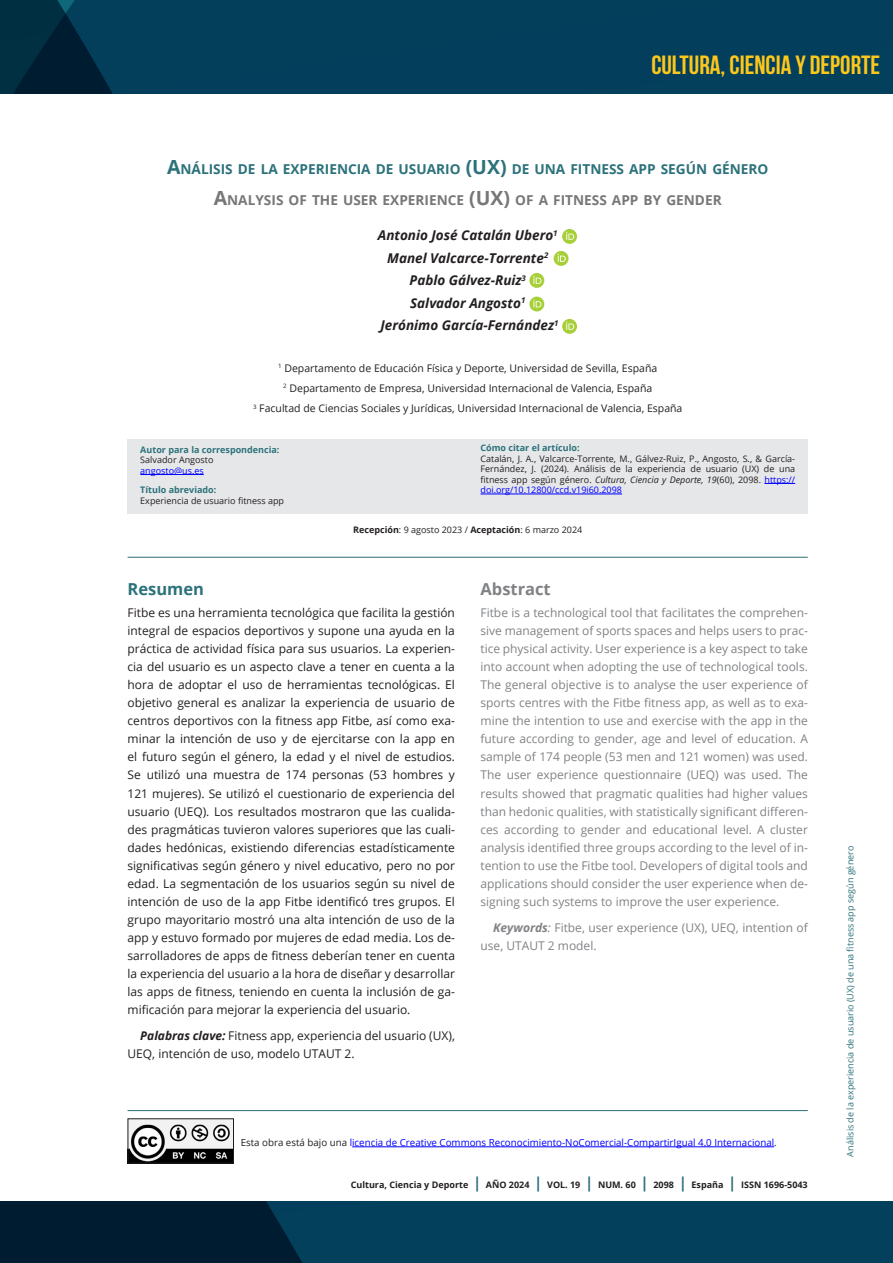
<style>
.page{position:relative;width:893px;height:1263px;background:#fff}
.page>*{position:absolute;margin:0;border:0;box-sizing:border-box;transform-origin:0 0}
.t1{font:700 26.25px "Bebas Neue";color:#fdc71b}
.Cuerpo_de_texto_P{font:700 16.5px "Open Sans";color:#808285}
.Cuerpo_de_texto_P-2{font:700 16.5px "Open Sans";color:#2c727a}
.TITULO_ARTICULO_gris{font:700 13.65px "Open Sans";color:#2c727a}
.TITULO_ARTICULO_gris-2{font:700 13.65px "Open Sans";color:#777}
.autores{font:italic 700 13.5px/22.5px "Open Sans";color:#231f20;text-align:center}
.Cuerpo_de_texto_P-3{font:12px/18px "Open Sans";color:#231f20;text-align:justify}
.Cuerpo_de_texto_P-4{font:12px/18px "Open Sans";color:#808285;text-align:justify}
.Filiacion{font:10.5px/20.2px "Open Sans";color:#231f20;text-align:center}
.Filiacion-2{font:9.75px "Open Sans";color:#00f}
.portada_regular{font:9px/10.5px "Open Sans";color:#231f20}
.maestras{font:700 9px "Open Sans";color:#231f20}
.maestras-2{font:9px "Open Sans";color:#2c727a}
.portada_regular-2{font:700 9px/10.5px "Open Sans";color:#2c727a}
.Filiacion-3{font:6.15px "Open Sans";color:#231f20}
.s1{font-size:19.5px}
.s2{font-weight:400;color:#231f20}
.s3{font-weight:400;color:#00f}
.s4{font-weight:700;color:#2c727a}
.s5{font-weight:700}
.s6{font-style:italic}
.s7{color:#00f}
.s8{font-weight:700;font-style:italic}
.s9{color:#231f20}
.s10{font-size:15px;color:#2c727a}
</style>
<div class="page">
<svg style="left:0;top:1201px;width:893px;height:62px;background:#02344e"></svg>
<div style="left:128px;top:439px;width:680px;height:74px;background:#e6e7e9"></div>
<hr style="left:140px;top:474px;width:64px;height:1px;background:#00f">
<svg style="left:562px;top:229px;width:15px;height:15px"></svg>
<svg style="left:566px;top:232px;width:8px;height:8px"></svg>
<svg style="left:562px;top:319px;width:15px;height:15px"></svg>
<svg style="left:566px;top:322px;width:8px;height:8px"></svg>
<div style="left:554px;top:251px;width:14px;height:15px;background:#a6cf38;border-radius:50%"></div>
<svg style="left:558px;top:254px;width:8px;height:8px"></svg>
<svg style="left:529px;top:273px;width:15px;height:15px"></svg>
<svg style="left:533px;top:276px;width:8px;height:8px"></svg>
<svg style="left:529px;top:297px;width:15px;height:14px"></svg>
<svg style="left:533px;top:299px;width:8px;height:8px"></svg>
<hr style="left:480px;top:494px;width:142px;height:1px;background:#00f">
<hr style="left:764px;top:483px;width:31px;height:1px;background:#00f">
<hr style="left:128px;top:557px;width:680px;height:1px;background:#2a6e73">
<hr style="left:128px;top:1110px;width:680px;height:1px;background:#2a6e73">
<svg style="left:0;top:0;width:893px;height:94px;background:#023c58"></svg>
<hr style="left:352px;top:1146px;width:422px;height:1px;background:#00f">
<img style="left:130px;top:1120px;width:102px;height:41px">
<div style="left:128px;top:1118px;width:106px;height:45px;border:1px solid #231f20"></div>
<p class="t1" style="left:651px;top:50px;width:230px">CULTURA, CIENCIA Y DEPORTE</p>
<p class="TITULO_ARTICULO_gris" style="left:167px;top:159px;width:603px"><span class="s1">A</span>NÁLISIS DE LA EXPERIENCIA DE USUARIO <span class="s1">(UX)</span> DE UNA FITNESS APP SEGÚN GÉNERO</p>
<p class="TITULO_ARTICULO_gris-2" style="left:214px;top:190px;width:509px"><span class="s1">A</span>NALYSIS OF THE USER EXPERIENCE <span class="s1">(UX)</span> OF A FITNESS APP BY GENDER</p>
<p class="autores" style="left:378px;top:224px;width:182px">Antonio José Catalán Ubero<sup>1<br></sup>Manel Valcarce-Torrente<sup>2<br></sup>Pablo Gálvez-Ruiz<sup>3<br></sup>Salvador Angosto<sup>1<br></sup>Jerónimo García-Fernández<sup>1</sup></p>
<p class="Filiacion-3" style="left:278px;top:362px;width:5px">1</p>
<p class="Filiacion" style="left:253px;top:357px;width:431px">Departamento de Educación Física y Deporte, Universidad de Sevilla, España<br><sup>2</sup> Departamento de Empresa, Universidad Internacional de Valencia, España<br><sup>3</sup> Facultad de Ciencias Sociales y Jurídicas, Universidad Internacional de Valencia, España</p>
<p class="portada_regular-2" style="left:140px;top:444px;width:141px">Autor para la correspondencia:<br><span class="s2">Salvador Angosto<br></span><span class="s3">angosto@us.es</span></p>
<p class="portada_regular" style="left:140px;top:485px;width:145px"><span class="s4">Título abreviado:<br></span>Experiencia de usuario fitness app</p>
<p class="portada_regular" style="left:353px;top:525px;width:231px"><span class="s5">Recepción</span>: 9 agosto 2023 / <span class="s5">Aceptación</span>: 6 marzo 2024</p>
<p class="portada_regular" style="left:480px;top:442px;width:316px"><span class="s4">Cómo citar el artículo:<br></span>Catalán, J. A., Valcarce-Torrente, M., Gálvez-Ruiz, P., Angosto, S., &amp; García-Fernández, J. (2024). Análisis de la experiencia de usuario (UX) de una fitness app según género. <span class="s6">Cultura, Ciencia y Deporte, 19</span>(60), 2098. <span class="s7">https:// doi.org/10.12800/ccd.v19i60.2098</span></p>
<p class="Cuerpo_de_texto_P-2" style="left:128px;top:578px;width:78px">Resumen</p>
<p class="Cuerpo_de_texto_P-3" style="left:128px;top:604px;width:329px">Fitbe es una herramienta tecnológica que facilita la gestión integral de espacios deportivos y supone una ayuda en la práctica de actividad física para sus usuarios. La experien&shy;cia del usuario es un aspecto clave a tener en cuenta a la hora de adoptar el uso de herramientas tecnológicas. El objetivo general es analizar la experiencia de usuario de centros deportivos con la fitness app Fitbe, así como exa&shy;minar la intención de uso y de ejercitarse con la app en el futuro según el género, la edad y el nivel de estudios.<br>Se utilizó una muestra de 174 personas (53 hombres y 121 mujeres). Se utilizó el cuestionario de experiencia del usuario (UEQ). Los resultados mostraron que las cualida&shy;des pragmáticas tuvieron valores superiores que las cuali&shy;dades hedónicas, existiendo diferencias estadísticamente significativas según género y nivel educativo, pero no por edad. La segmentación de los usuarios según su nivel de intención de uso de la app Fitbe identificó tres grupos. El grupo mayoritario mostró una alta intención de uso de la app y estuvo formado por mujeres de edad media. Los de&shy;sarrolladores de apps de fitness deberían tener en cuenta la experiencia del usuario a la hora de diseñar y desarrollar las apps de fitness, teniendo en cuenta la inclusión de ga&shy;mificación para mejorar la experiencia del usuario.</p>
<p class="Cuerpo_de_texto_P-3" style="left:128px;top:1026px;width:329px;text-indent:13px"><span class="s8">Palabras clave:</span> Fitness app, experiencia del usuario (UX),<br>UEQ, intención de uso, modelo UTAUT 2.</p>
<p class="Cuerpo_de_texto_P" style="left:480px;top:578px;width:72px">Abstract</p>
<p class="Cuerpo_de_texto_P-4" style="left:480px;top:604px;width:329px">Fitbe is a technological tool that facilitates the comprehen&shy;sive management of sports spaces and helps users to prac&shy;tice physical activity. User experience is a key aspect to take into account when adopting the use of technological tools.<br>The general objective is to analyse the user experience of sports centres with the Fitbe fitness app, as well as to exa&shy;mine the intention to use and exercise with the app in the future according to gender, age and level of education. A sample of 174 people (53 men and 121 women) was used.<br>The user experience questionnaire (UEQ) was used. The results showed that pragmatic qualities had higher values than hedonic qualities, with statistically significant differen&shy;ces according to gender and educational level. A cluster analysis identified three groups according to the level of in&shy;tention to use the Fitbe tool. Developers of digital tools and applications should consider the user experience when de&shy;signing such systems to improve the user experience.</p>
<p class="Cuerpo_de_texto_P-4" style="left:480px;top:918px;width:329px;text-indent:13px"><span class="s8">Keywords</span><span class="s6">:</span> Fitbe, user experience (UX), UEQ, intention of use, UTAUT 2 model.</p>
<p class="Filiacion-2" style="left:241px;top:1136px;width:538px"><span class="s9">Esta obra está bajo una</span> licencia de Creative Commons Reconocimiento-NoComercial-CompartirIgual 4.0 Internacional<span class="s9">.</span></p>
<p class="maestras" style="left:351px;top:1179px;width:458px">Cultura, Ciencia y Deporte <span class="s10">|</span> AÑO 2024 <span class="s10">|</span> VOL. 19 <span class="s10">|</span> NUM. 60 <span class="s10">|</span> 2098 <span class="s10">|</span> España <span class="s10">|</span> ISSN 1696-5043</p>
<p class="maestras-2" style="left:844px;top:1156px;width:312px;rotate:-90deg">Análisis de la experiencia de usuario (UX) de una fitness app según género</p>
</div>
